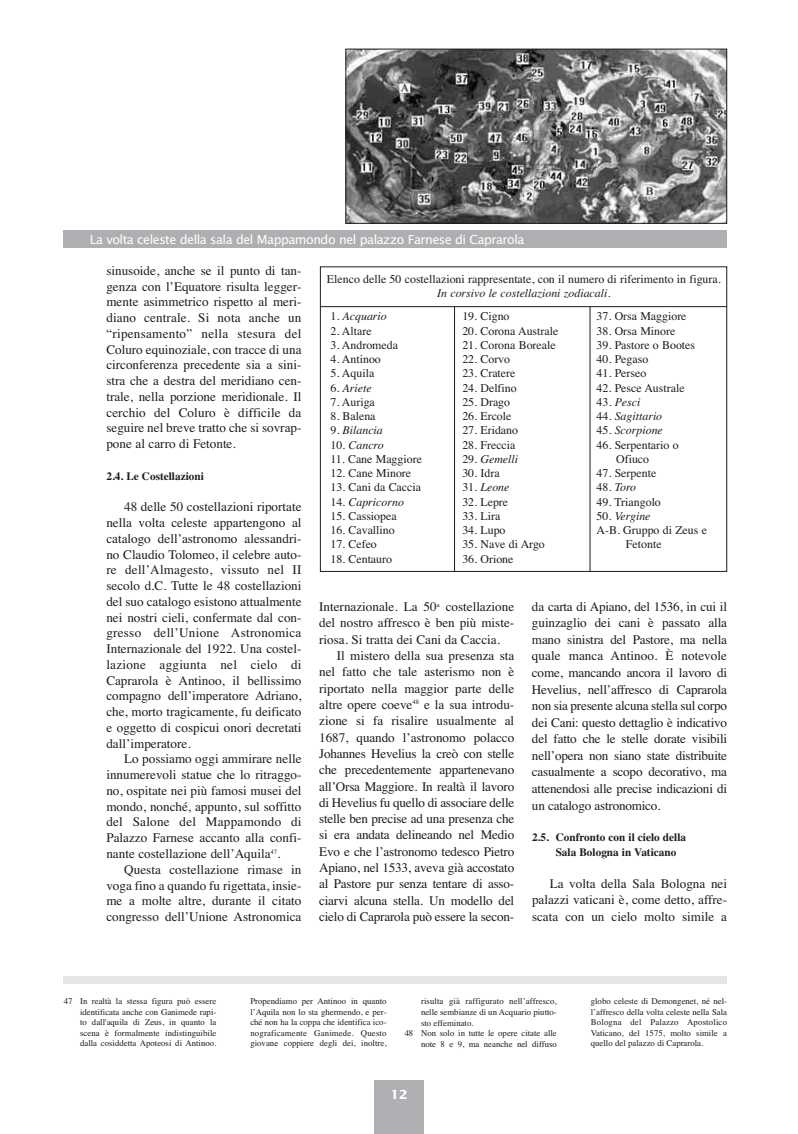
<style>
.page{position:relative;width:798px;height:1134px;background:#fff}
.page>*{position:absolute;margin:0;border:0;box-sizing:border-box;transform-origin:0 0}
.t1{font:13.12px/15.8px "Times";color:#1b1c20;text-align:justify}
.t2{font:12.5px "Lucida Sans";letter-spacing:-.04em;color:#fff}
.t3{font:700 12.5px "Lucida Sans";color:#fff}
.t4{font:11.88px/14.2px "Times";color:#1b1c20}
.t5{font:italic 11.88px "Times";color:#1b1c20}
.t6{font:700 11.25px/14.4px "Times";color:#1b1c20}
.t7{font:8.75px/10.5px "Times";color:#1b1c20;text-align:justify}
.s1{font-style:normal}
</style>
<div class="page">
<div style="left:374px;top:1081px;width:50px;height:53px;background:#aeafb2"></div>
<div style="left:64px;top:230px;width:662px;height:18px;background:#aeafb2"></div>
<div style="left:64px;top:977px;width:662px;height:7px;background:#e3e5e6"></div>
<div style="left:320px;top:266px;width:406px;height:306px;border:1px solid #1b1c20"></div>
<hr style="left:320px;top:306px;width:406px;height:1px;background:#1b1c20">
<hr style="left:454px;top:307px;width:1px;height:264px;background:#1b1c20">
<hr style="left:589px;top:307px;width:1px;height:264px;background:#1b1c20">
<img style="left:347px;top:51px;width:377px;height:171px">
<div style="left:345px;top:49px;width:381px;height:175px;border:1px solid #1b1c20"></div>
<p class="t2" style="left:90px;top:234px;width:436px">La volta celeste della sala del Mappamondo nel palazzo Farnese di Caprarola</p>
<p class="t1" style="left:106px;top:264px;width:196px">sinusoide, anche se il punto di tan&shy;genza con l’Equatore risulta legger&shy;mente asimmetrico rispetto al meri&shy;diano centrale. Si nota anche un “ripensamento” nella stesura del Coluro equinoziale, con tracce di una circonferenza precedente sia a sini&shy;stra che a destra del meridiano cen&shy;trale, nella porzione meridionale. Il cerchio del Coluro è difficile da seguire nel breve tratto che si sovrap&shy;pone al carro di Fetonte.</p>
<p class="t6" style="left:106px;top:470px;width:99px">2.4. Le Costellazioni</p>
<p class="t1" style="left:106px;top:500px;width:196px;text-indent:18px">48 delle 50 costellazioni riportate nella volta celeste appartengono al catalogo dell’astronomo alessandri&shy;no Claudio Tolomeo, il celebre auto&shy;re dell’Almagesto, vissuto nel II secolo d.C. Tutte le 48 costellazioni del suo catalogo esistono attualmente nei nostri cieli, confermate dal con&shy;gresso dell’Unione Astronomica Internazionale del 1922. Una costel&shy;lazione aggiunta nel cielo di Caprarola è Antinoo, il bellissimo compagno dell’imperatore Adriano, che, morto tragicamente, fu deificato e oggetto di cospicui onori decretati dall’imperatore.</p>
<p class="t1" style="left:106px;top:752px;width:196px;text-indent:18px">Lo possiamo oggi ammirare nelle innumerevoli statue che lo ritraggo&shy;no, ospitate nei più famosi musei del mondo, nonché, appunto, sul soffitto del Salone del Mappamondo di Palazzo Farnese accanto alla confi&shy;nante costellazione dell’Aquila<sup>47</sup>.</p>
<p class="t1" style="left:106px;top:863px;width:196px;text-indent:18px">Questa costellazione rimase in voga fino a quando fu rigettata, insie&shy;me a molte altre, durante il citato congresso dell’Unione Astronomica</p>
<p class="t4" style="left:327px;top:273px;width:395px">Elenco delle 50 costellazioni rappresentate, con il numero di riferimento in figura.</p>
<p class="t5" style="left:437px;top:289px;width:175px">In corsivo le costellazioni zodiacali.</p>
<p class="t5" style="left:330px;top:312px;width:58px"><span class="s1">1.</span> Acquario</p>
<p class="t4" style="left:330px;top:325px;width:43px">2. Altare</p>
<p class="t4" style="left:330px;top:339px;width:69px">3. Andromeda</p>
<p class="t4" style="left:330px;top:353px;width:52px">4. Antinoo</p>
<p class="t4" style="left:330px;top:367px;width:45px">5. Aquila</p>
<p class="t5" style="left:330px;top:383px;width:43px"><span class="s1">6.</span> Ariete</p>
<p class="t4" style="left:330px;top:396px;width:46px">7. Auriga</p>
<p class="t4" style="left:330px;top:410px;width:47px">8. Balena</p>
<p class="t5" style="left:330px;top:426px;width:54px"><span class="s1">9.</span> Bilancia</p>
<p class="t5" style="left:330px;top:440px;width:55px"><span class="s1">10.</span> Cancro</p>
<p class="t4" style="left:330px;top:453px;width:93px">11. Cane Maggiore</p>
<p class="t4" style="left:330px;top:467px;width:82px">12. Cane Minore</p>
<p class="t4" style="left:330px;top:481px;width:92px">13. Cani da Caccia</p>
<p class="t5" style="left:330px;top:497px;width:75px"><span class="s1">14.</span> Capricorno</p>
<p class="t4" style="left:330px;top:510px;width:68px">15. Cassiopea</p>
<p class="t4" style="left:330px;top:524px;width:66px">16. Cavallino</p>
<p class="t4" style="left:330px;top:538px;width:48px">17. Cefeo</p>
<p class="t4" style="left:330px;top:553px;width:63px">18. Centauro</p>
<p class="t4" style="left:462px;top:310px;width:49px">19. Cigno</p>
<p class="t4" style="left:462px;top:325px;width:97px">20. Corona Australe</p>
<p class="t4" style="left:462px;top:339px;width:95px">21. Corona Boreale</p>
<p class="t4" style="left:462px;top:353px;width:49px">22. Corvo</p>
<p class="t4" style="left:462px;top:367px;width:55px">23. Cratere</p>
<p class="t4" style="left:462px;top:382px;width:56px">24. Delfino</p>
<p class="t4" style="left:462px;top:396px;width:49px">25. Drago</p>
<p class="t4" style="left:462px;top:410px;width:51px">26. Ercole</p>
<p class="t4" style="left:462px;top:424px;width:57px">27. Eridano</p>
<p class="t4" style="left:462px;top:439px;width:55px">28. Freccia</p>
<p class="t5" style="left:462px;top:455px;width:57px"><span class="s1">29.</span> Gemelli</p>
<p class="t4" style="left:462px;top:467px;width:39px">30. Idra</p>
<p class="t5" style="left:462px;top:483px;width:49px"><span class="s1">31.</span> Leone</p>
<p class="t4" style="left:462px;top:496px;width:47px">32. Lepre</p>
<p class="t4" style="left:462px;top:510px;width:39px">33. Lira</p>
<p class="t4" style="left:462px;top:524px;width:45px">34. Lupo</p>
<p class="t4" style="left:462px;top:538px;width:84px">35. Nave di Argo</p>
<p class="t4" style="left:462px;top:553px;width:53px">36. Orione</p>
<p class="t4" style="left:596px;top:310px;width:91px">37. Orsa Maggiore</p>
<p class="t4" style="left:596px;top:325px;width:80px">38. Orsa Minore</p>
<p class="t4" style="left:596px;top:339px;width:100px">39. Pastore o Bootes</p>
<p class="t4" style="left:596px;top:353px;width:53px">40. Pegaso</p>
<p class="t4" style="left:596px;top:367px;width:51px">41. Perseo</p>
<p class="t4" style="left:596px;top:382px;width:89px">42. Pesce Australe</p>
<p class="t5" style="left:596px;top:398px;width:45px"><span class="s1">43.</span> Pesci</p>
<p class="t5" style="left:596px;top:412px;width:67px"><span class="s1">44.</span> Sagittario</p>
<p class="t5" style="left:596px;top:426px;width:68px"><span class="s1">45.</span> Scorpione</p>
<p class="t4" style="left:616px;top:439px;width:64px;text-indent:-20px">46. Serpentario o<br>Ofiuco</p>
<p class="t4" style="left:596px;top:467px;width:61px">47. Serpente</p>
<p class="t5" style="left:596px;top:483px;width:41px"><span class="s1">48.</span> Toro</p>
<p class="t4" style="left:596px;top:496px;width:66px">49. Triangolo</p>
<p class="t5" style="left:596px;top:512px;width:55px"><span class="s1">50.</span> Vergine</p>
<p class="t4" style="left:596px;top:524px;width:112px">A-B. Gruppo di Zeus e</p>
<p class="t4" style="left:625px;top:538px;width:37px">Fetonte</p>
<p class="t1" style="left:319px;top:600px;width:196px;line-height:16.4px">Internazionale. La 50<sup>a</sup> costellazione del nostro affresco è ben più miste&shy;riosa. Si tratta dei Cani da Caccia.</p>
<p class="t1" style="left:319px;top:649px;width:196px;line-height:16.4px;text-indent:18px">Il mistero della sua presenza sta nel fatto che tale asterismo non è riportato nella maggior parte delle altre opere coeve<sup>48</sup> e la sua introdu&shy;zione si fa risalire usualmente al 1687, quando l’astronomo polacco Johannes Hevelius la creò con stelle che precedentemente appartenevano all’Orsa Maggiore. In realtà il lavoro di Hevelius fu quello di associare delle stelle ben precise ad una presenza che si era andata delineando nel Medio Evo e che l’astronomo tedesco Pietro Apiano, nel 1533, aveva già accostato al Pastore pur senza tentare di asso&shy;ciarvi alcuna stella. Un modello del cielo di Caprarola può essere la secon-</p>
<p class="t1" style="left:531px;top:599px;width:196px;line-height:16.6px">da carta di Apiano, del 1536, in cui il guinzaglio dei cani è passato alla mano sinistra del Pastore, ma nella quale manca Antinoo. È notevole come, mancando ancora il lavoro di Hevelius, nell’affresco di Caprarola non sia presente alcuna stella sul corpo dei Cani: questo dettaglio è indicativo del fatto che le stelle dorate visibili nell’opera non siano state distribuite casualmente a scopo decorativo, ma attenendosi alle precise indicazioni di un catalogo astronomico.</p>
<p class="t6" style="left:555px;top:831px;width:132px;text-indent:-24px">2.5. Confronto con il cielo della<br>Sala Bologna in Vaticano</p>
<p class="t1" style="left:531px;top:876px;width:196px;line-height:16.6px;text-indent:18px">La volta della Sala Bologna nei palazzi vaticani è, come detto, affre&shy;scata con un cielo molto simile a</p>
<p class="t7" style="left:80px;top:997px;width:138px;text-indent:-16px">47 In realtà la stessa figura può essere identificata anche con Ganimede rapi&shy;to dall'aquila di Zeus, in quanto la scena è formalmente indistinguibile dalla cosiddetta Apoteosi di Antinoo.</p>
<p class="t7" style="left:250px;top:997px;width:138px">Propendiamo per Antinoo in quanto l’Aquila non lo sta ghermendo, e per&shy;ché non ha la coppa che identifica ico&shy;nograficamente Ganimede. Questo giovane coppiere degli dei, inoltre,</p>
<p class="t7" style="left:421px;top:997px;width:137px">risulta già raffigurato nell’affresco,</p>
<p class="t7" style="left:421px;top:1008px;width:137px">nelle sembianze di un Acquario piutto-</p>
<p class="t7" style="left:421px;top:1018px;width:54px">sto effeminato.</p>
<p class="t7" style="left:404px;top:1029px;width:153px">48 Non solo in tutte le opere citate alle</p>
<p class="t7" style="left:421px;top:1039px;width:137px">note 8 e 9, ma neanche nel diffuso</p>
<p class="t3" style="left:390px;top:1089px;width:19px">12</p>
<p class="t7" style="left:590px;top:997px;width:138px">globo celeste di Demongenet, né nel&shy;l’affresco della volta celeste nella Sala Bologna del Palazzo Apostolico Vaticano, del 1575, molto simile a quello del palazzo di Caprarola.</p>
</div>
